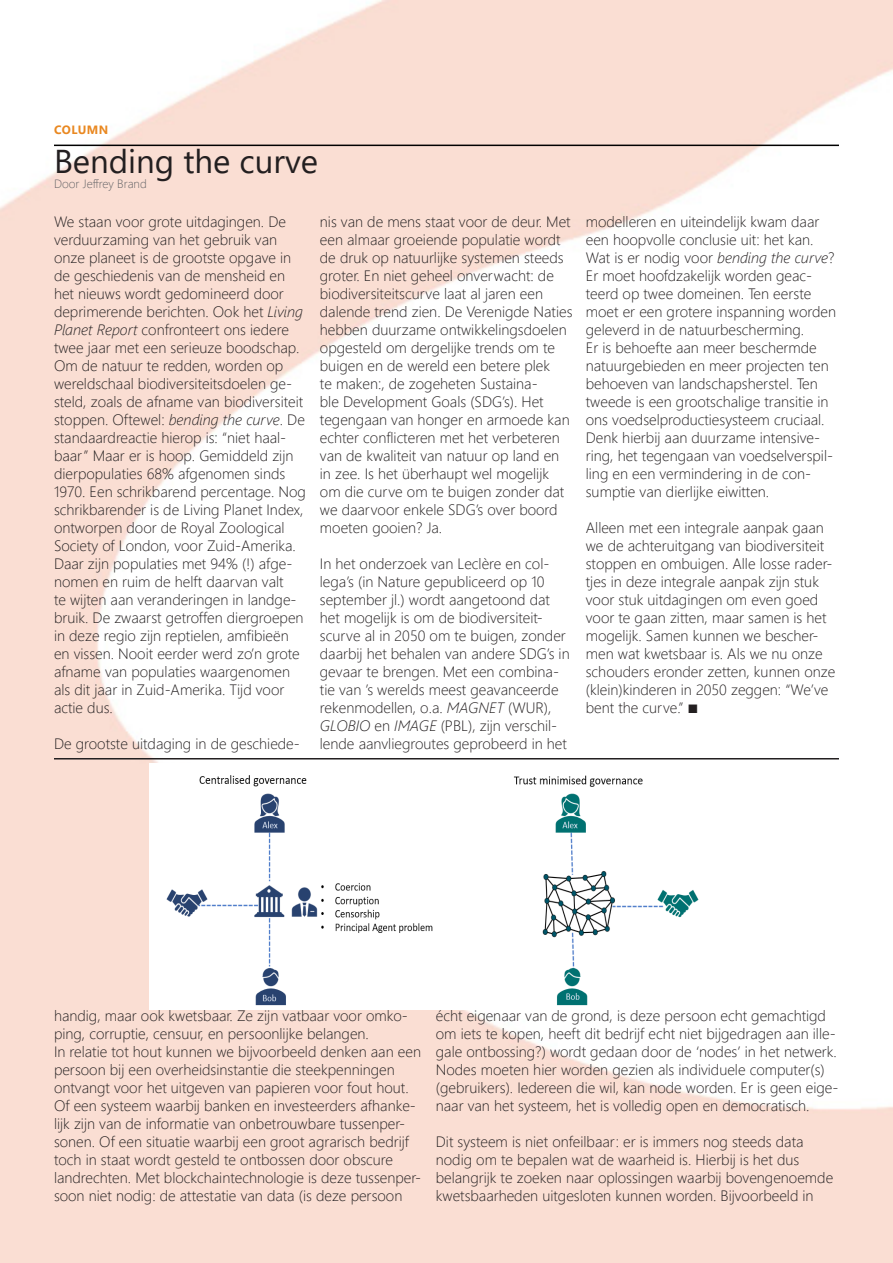
<style>
.page{position:relative;width:893px;height:1263px;background:#fff}
.page>*{position:absolute;margin:0;border:0;box-sizing:border-box;transform-origin:0 0}
.t1{font:33px "Segoe UI";color:#231f20}
.basis_tekst{font:300 15px/18px "Segoe UI";color:#231f20}
.t2{font:300 12px "Segoe UI";color:#636366}
.t3{font:700 12px "Segoe UI";letter-spacing:.035em;color:#e98821}
.s1{font-style:italic}
.s2{font-size:12px}
</style>
<div class="page">
<hr style="left:54px;top:758px;width:785px;height:1px;background:#231f20">
<img style="left:166px;top:775px;width:533px;height:231px">
<hr style="left:54px;top:145px;width:785px;height:1px;background:#000">
<p class="t3" style="left:54px;top:118px;width:56px">COLUMN</p>
<h1 class="t1" style="left:54px;top:130px;width:266px">Bending the curve</h1>
<p class="t2" style="left:54px;top:172px;width:94px">Door Jeffrey Brand</p>
<p class="basis_tekst" style="left:54px;top:211px;width:253px">We staan voor grote uitdagingen. De verduurzaming van het gebruik van onze planeet is de grootste opgave in de geschiedenis van de mensheid en het nieuws wordt gedomineerd door deprimerende berichten. Ook het <span class="s1">Living Planet Report</span> confronteert ons iedere twee jaar met een serieuze boodschap.<br>Om de natuur te redden, worden op wereldschaal biodiversiteitsdoelen ge&shy;steld, zoals de afname van biodiversiteit stoppen. Oftewel: <span class="s1">bending the curve</span>. De standaardreactie hierop is: “niet haal&shy;baar” Maar er is hoop. Gemiddeld zijn dierpopulaties 68% afgenomen sinds 1970. Een schrikbarend percentage. Nog schrikbarender is de Living Planet Index, ontworpen door de Royal Zoological Society of London, voor Zuid-Amerika.<br>Daar zijn populaties met 94% (!) afge&shy;nomen en ruim de helft daarvan valt<br>te wijten aan veranderingen in landge&shy;bruik. De zwaarst getroffen diergroepen in deze regio zijn reptielen, amfibieën en vissen. Nooit eerder werd zo’n grote afname van populaties waargenomen als dit jaar in Zuid-Amerika. Tijd voor actie dus.</p>
<p class="basis_tekst" style="left:54px;top:733px;width:247px">De grootste uitdaging in de geschiede-</p>
<p class="basis_tekst" style="left:320px;top:211px;width:254px">nis van de mens staat voor de deur. Met een almaar groeiende populatie wordt de druk op natuurlijke systemen steeds groter. En niet geheel onverwacht: de biodiversiteitscurve laat al jaren een dalende trend zien. De Verenigde Naties hebben duurzame ontwikkelingsdoelen opgesteld om dergelijke trends om te buigen en de wereld een betere plek<br>te maken:, de zogeheten Sustaina-<br>ble Development Goals (SDG’s). Het tegengaan van honger en armoede kan echter conflicteren met het verbeteren van de kwaliteit van natuur op land en in zee. Is het überhaupt wel mogelijk om die curve om te buigen zonder dat we daarvoor enkele SDG’s over boord moeten gooien? Ja.</p>
<p class="basis_tekst" style="left:320px;top:553px;width:251px">In het onderzoek van Leclère en col&shy;lega’s (in Nature gepubliceerd op 10 september jl.) wordt aangetoond dat het mogelijk is om de biodiversiteit&shy;scurve al in 2050 om te buigen, zonder daarbij het behalen van andere SDG’s in gevaar te brengen. Met een combina&shy;tie van ’s werelds meest geavanceerde rekenmodellen, o.a. <span class="s1">MAGNET</span> (WUR), <span class="s1">GLOBIO</span> en <span class="s1">IMAGE</span> (PBL), zijn verschil&shy;lende aanvliegroutes geprobeerd in het</p>
<p class="basis_tekst" style="left:586px;top:211px;width:252px">modelleren en uiteindelijk kwam daar een hoopvolle conclusie uit: het kan.<br>Wat is er nodig voor <span class="s1">bending the curve</span>?<br>Er moet hoofdzakelijk worden geac&shy;teerd op twee domeinen. Ten eerste moet er een grotere inspanning worden geleverd in de natuurbescherming.<br>Er is behoefte aan meer beschermde natuurgebieden en meer projecten ten behoeven van landschapsherstel. Ten tweede is een grootschalige transitie in ons voedselproductiesysteem cruciaal.<br>Denk hierbij aan duurzame intensive&shy;ring, het tegengaan van voedselverspil&shy;ling en een vermindering in de con&shy;sumptie van dierlijke eiwitten.</p>
<p class="basis_tekst" style="left:586px;top:517px;width:251px">Alleen met een integrale aanpak gaan we de achteruitgang van biodiversiteit stoppen en ombuigen. Alle losse rader&shy;tjes in deze integrale aanpak zijn stuk voor stuk uitdagingen om even goed voor te gaan zitten, maar samen is het mogelijk. Samen kunnen we bescher&shy;men wat kwetsbaar is. Als we nu onze schouders eronder zetten, kunnen onze (klein)kinderen in 2050 zeggen: “We’ve bent the curve.” <span class="s2">■</span></p>
<p class="basis_tekst" style="left:54px;top:1005px;width:355px">handig, maar ook kwetsbaar. Ze zijn vatbaar voor omko&shy;ping, corruptie, censuur, en persoonlijke belangen.</p>
<p class="basis_tekst" style="left:54px;top:1041px;width:368px">In relatie tot hout kunnen we bijvoorbeeld denken aan een persoon bij een overheidsinstantie die steekpenningen ontvangt voor het uitgeven van papieren voor fout hout.<br>Of een systeem waarbij banken en investeerders afhanke&shy;lijk zijn van de informatie van onbetrouwbare tussenper&shy;sonen. Of een situatie waarbij een groot agrarisch bedrijf toch in staat wordt gesteld te ontbossen door obscure landrechten. Met blockchaintechnologie is deze tussenper&shy;soon niet nodig: de attestatie van data (is deze persoon</p>
<p class="basis_tekst" style="left:436px;top:1005px;width:404px">écht eigenaar van de grond, is deze persoon echt gemachtigd om iets te kopen, heeft dit bedrijf echt niet bijgedragen aan ille&shy;gale ontbossing?) wordt gedaan door de ‘nodes’ in het netwerk.<br>Nodes moeten hier worden gezien als individuele computer(s) (gebruikers). Iedereen die wil, kan node worden. Er is geen eige&shy;naar van het systeem, het is volledig open en democratisch.</p>
<p class="basis_tekst" style="left:436px;top:1131px;width:399px">Dit systeem is niet onfeilbaar: er is immers nog steeds data nodig om te bepalen wat de waarheid is. Hierbij is het dus belangrijk te zoeken naar oplossingen waarbij bovengenoemde kwetsbaarheden uitgesloten kunnen worden. Bijvoorbeeld in</p>
</div>
